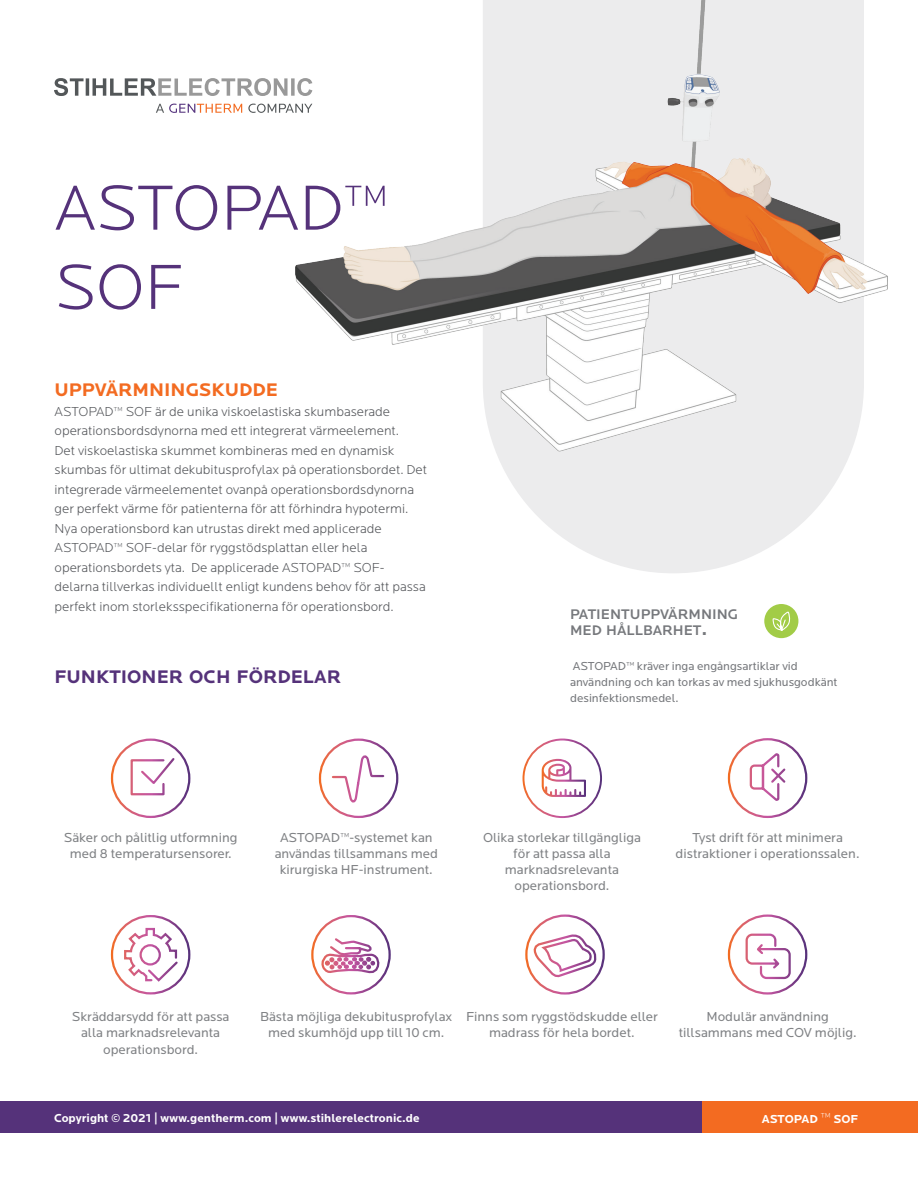
<style>
.page{position:relative;width:918px;height:1188px;background:#fff}
.page>*{position:absolute;margin:0;border:0;box-sizing:border-box;transform-origin:0 0}
.t1{font:300 66px/79.2px "Locator";color:#55327a}
.t2{font:700 18.9px "Locator";color:#55327a}
.t3{font:700 18.9px "Locator";color:#f36b21}
.t4{font:500 14.4px/16.4px "Locator";color:#76787c}
.t5{font:300 13.5px/19.5px "Locator";color:#54565a}
.t6{font:13.5px/16.2px "Locator";color:#808285;text-align:center}
.t7{font:12px/16.4px "Locator";color:#76787c}
.t8{font:700 12px "Locator";color:#fff}
.s1{font-size:20.7px}
.s2{font-weight:300;color:#54565a}
.s3{font-weight:300;font-size:15px}
</style>
<div class="page">
<svg style="left:496px;top:451px;width:355px;height:122px;fill:#ececed"></svg>
<svg style="left:54px;top:78px;width:241px;height:18px"></svg>
<svg style="left:156px;top:104px;width:86px;height:9px"></svg>
<svg style="left:248px;top:104px;width:46px;height:9px"></svg>
<img style="left:295px;top:0;width:593px;height:451px">
<div style="left:764px;top:604px;width:34px;height:34px;background:#a2cc47;border-radius:50%"></div>
<svg style="left:772px;top:611px;width:18px;height:20px"></svg>
<div style="left:702px;top:1102px;width:216px;height:31px;background:#f36b21"></div>
<div style="left:0;top:1102px;width:702px;height:31px;background:#55327a"></div>
<svg style="left:727px;top:738px;width:81px;height:80px"></svg>
<svg style="left:523px;top:739px;width:79px;height:79px"></svg>
<svg style="left:318px;top:738px;width:81px;height:80px"></svg>
<svg style="left:110px;top:738px;width:81px;height:80px"></svg>
<svg style="left:110px;top:915px;width:81px;height:80px"></svg>
<svg style="left:311px;top:915px;width:80px;height:80px"></svg>
<svg style="left:525px;top:914px;width:80px;height:81px"></svg>
<svg style="left:727px;top:914px;width:81px;height:81px"></svg>
<h1 class="t1" style="left:55px;top:170px;width:335px">ASTOPAD™<br>SOF</h1>
<h2 class="t3" style="left:55px;top:379px;width:225px">UPPVÄRMNINGSKUDDE</h2>
<p class="t5" style="left:55px;top:402px;width:374px">ASTOPAD™ SOF är de unika viskoelastiska skumbaserade operationsbordsdynorna med ett integrerat värmeelement.<br>Det viskoelastiska skummet kombineras med en dynamisk skumbas för ultimat dekubitusprofylax på operationsbordet. Det integrerade värmeelementet ovanpå operationsbordsdynorna ger perfekt värme för patienterna för att förhindra hypotermi.<br>Nya operationsbord kan utrustas direkt med applicerade ASTOPAD™ SOF-delar för ryggstödsplattan eller hela operationsbordets yta. De applicerade ASTOPAD™ SOF&shy;delarna tillverkas individuellt enligt kundens behov för att passa perfekt inom storleksspecifikationerna för operationsbord.</p>
<h2 class="t2" style="left:55px;top:666px;width:288px">FUNKTIONER OCH FÖRDELAR</h2>
<p class="t4" style="left:570px;top:606px;width:169px">PATIENTUPPVÄRMNING<br>MED HÅLLBARHET<span class="s1">.</span></p>
<p class="t7" style="left:570px;top:658px;width:269px">ASTOPAD™ kräver inga engångsartiklar vid användning och kan torkas av med sjukhusgodkänt desinfektionsmedel.</p>
<p class="t6" style="left:64px;top:829px;width:175px">Säker och pålitlig utformning med 8 temperatursensorer.</p>
<p class="t6" style="left:275px;top:829px;width:165px">ASTOPAD<span class="s2">™</span>-systemet kan användas tillsammans med kirurgiska HF-instrument.</p>
<p class="t6" style="left:676px;top:829px;width:185px">Tyst drift för att minimera distraktioner i operationssalen.</p>
<p class="t6" style="left:483px;top:829px;width:159px">Olika storlekar tillgängliga för att passa alla marknadsrelevanta operationsbord.</p>
<p class="t6" style="left:72px;top:1009px;width:159px">Skräddarsydd för att passa alla marknadsrelevanta operationsbord.</p>
<p class="t6" style="left:260px;top:1009px;width:193px">Bästa möjliga dekubitusprofylax med skumhöjd upp till 10 cm.</p>
<p class="t6" style="left:466px;top:1009px;width:193px">Finns som ryggstödskudde eller madrass för hela bordet.</p>
<p class="t6" style="left:679px;top:1009px;width:180px">Modulär användning tillsammans med COV möjlig.</p>
<p class="t8" style="left:54px;top:1111px;width:367px">Copyright © 2021 | www.gentherm.com | www.stihlerelectronic.de</p>
<p class="t8" style="left:762px;top:1112px;width:98px">ASTOPAD <span class="s3">™</span> SOF</p>
</div>
